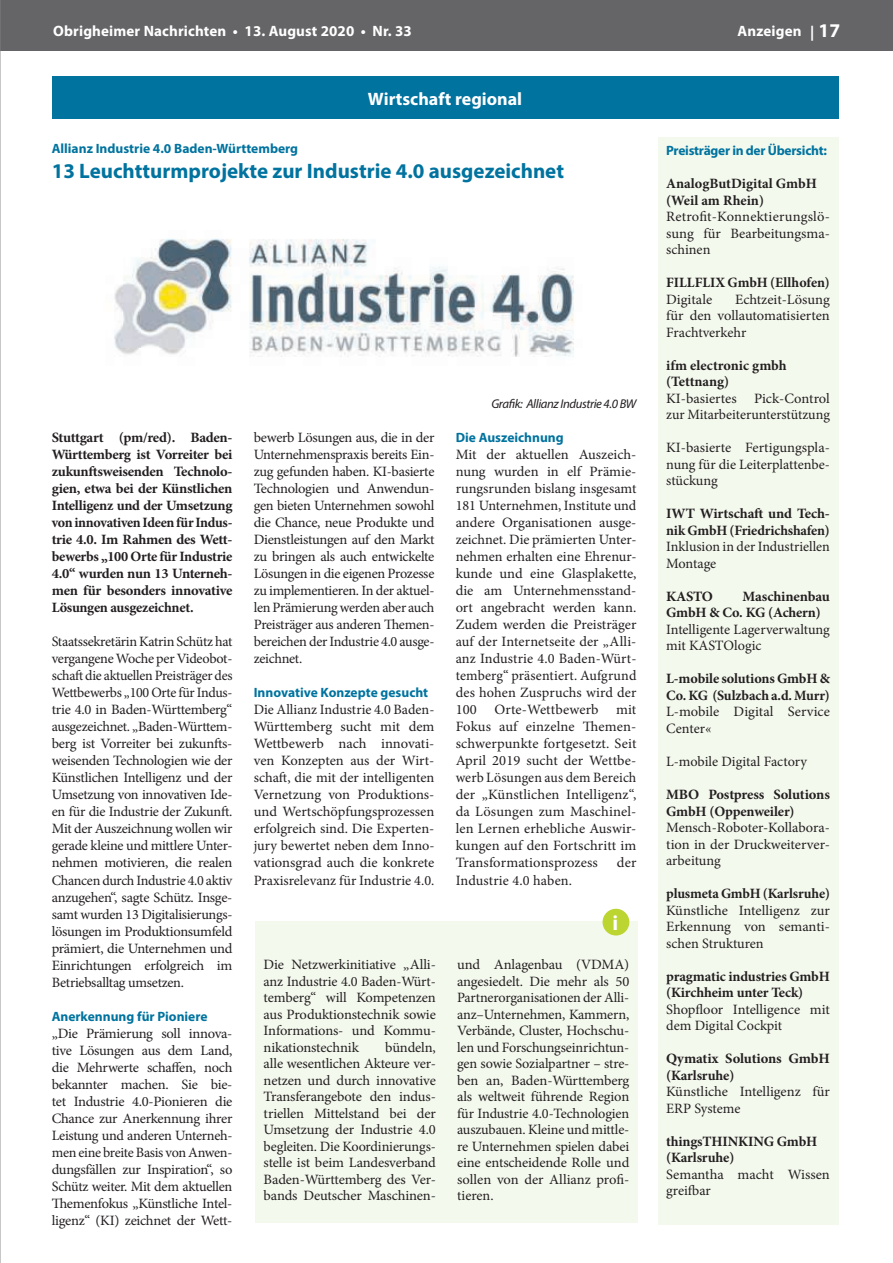
<style>
.page{position:relative;width:893px;height:1263px;background:#fff}
.page>*{position:absolute;margin:0;border:0;box-sizing:border-box;transform-origin:0 0}
.t1{font:700 21px "Myriad Pro";color:#00739f}
.t2{font:700 21px "Myriad Pro";color:#fff}
.t3{font:700 18px "Myriad Pro";color:#fff}
.t4{font:700 15px "Myriad Pro";letter-spacing:.01em;color:#fff}
.t5{font:14.25px/17px "Minion Pro";letter-spacing:-.005em;color:#231f20;text-align:justify}
.t6{font:700 14.25px/16.5px "Minion Pro";letter-spacing:-.01em;color:#231f20;text-align:justify}
.t7{font:700 13.5px "Myriad Pro";color:#00739f}
.t8{font:700 13.5px "Myriad Pro";letter-spacing:-.02em;color:#00739f}
.t9{font:italic 12.75px "Myriad Pro";letter-spacing:-.03em;color:#231f20}
.s1{font-size:19.5px}
.s2{font-weight:700}
.s3{font-weight:400}
</style>
<div class="page">
<div style="left:0;top:0;width:893px;height:51px;background:#656568"></div>
<img style="left:0;top:45px;width:1px;height:54px">
<img style="left:0;top:99px;width:1px;height:202px">
<img style="left:0;top:301px;width:1px;height:228px">
<div style="left:52px;top:77px;width:786px;height:42px;background:#00739f"></div>
<div style="left:658px;top:137px;width:180px;height:1088px;background:#f4f9ee"></div>
<img style="left:114px;top:238px;width:460px;height:119px">
<div style="left:255px;top:921px;width:383px;height:301px;background:#f4f9ee"></div>
<div style="left:603px;top:909px;width:26px;height:26px;background:#bcd531;border-radius:50%"></div>
<p class="t4" style="left:53px;top:22px;width:360px">Obrigheimer Nachrichten • 13. August 2020 • Nr. 33</p>
<p class="t4" style="left:737px;top:22px;width:104px">Anzeigen | <span class="s1">17</span></p>
<p class="t3" style="left:368px;top:87px;width:156px">Wirtschaft regional</p>
<p class="t7" style="left:52px;top:140px;width:248px">Allianz Industrie 4.0 Baden-Württemberg</p>
<p class="t1" style="left:52px;top:157px;width:514px">13 Leuchtturmprojekte zur Industrie 4.0 ausgezeichnet</p>
<p class="t6" style="left:52px;top:429px;width:182px;line-height:17px">Stuttgart (pm/red). Baden-Württemberg ist Vorreiter bei zukunftsweisenden Technolo&shy;gien, etwa bei der Künstlichen Intelligenz und der Umsetzung von innovativen Ideen für Indus&shy;trie 4.0. Im Rahmen des Wett&shy;bewerbs „100 Orte für Industrie 4.0“ wurden nun 13 Unterneh&shy;men für besonders innovative Lösungen ausgezeichnet.</p>
<p class="t5" style="left:52px;top:633px;width:182px">Staatssekretärin Katrin Schütz hat vergangene Woche per Videobot&shy;schaft die aktuellen Preisträger des Wettbewerbs „100 Orte für Indus&shy;trie 4.0 in Baden-Württemberg“ ausgezeichnet. „Baden-Württem&shy;berg ist Vorreiter bei zukunfts&shy;weisenden Technologien wie der Künstlichen Intelligenz und der Umsetzung von innovativen Ide&shy;en für die Industrie der Zukunft.<br>Mit der Auszeichnung wollen wir gerade kleine und mittlere Unter&shy;nehmen motivieren, die realen Chancen durch Industrie 4.0 aktiv anzugehen“, sagte Schütz. Insge&shy;samt wurden 13 Digitalisierungs&shy;lösungen im Produktionsumfeld prämiert, die Unternehmen und Einrichtungen erfolgreich im Betriebsalltag umsetzen.</p>
<p class="t7" style="left:52px;top:1007px;width:157px">Anerkennung für Pioniere</p>
<p class="t5" style="left:52px;top:1025px;width:182px">„Die Prämierung soll innova&shy;tive Lösungen aus dem Land, die Mehrwerte schaffen, noch bekannter machen. Sie bie&shy;tet Industrie 4.0-Pionieren die Chance zur Anerkennung ihrer Leistung und anderen Unterneh&shy;men eine breite Basis von Anwen&shy;dungsfällen zur Inspiration“, so Schütz weiter. Mit dem aktuellen Themenfokus „Künstliche Intel&shy;ligenz“ (KI) zeichnet der Wett-</p>
<p class="t5" style="left:254px;top:429px;width:182px">bewerb Lösungen aus, die in der Unternehmenspraxis bereits Ein&shy;zug gefunden haben. KI-basierte Technologien und Anwendun&shy;gen bieten Unternehmen sowohl die Chance, neue Produkte und Dienstleistungen auf den Markt zu bringen als auch entwickelte Lösungen in die eigenen Prozesse zu implementieren. In der aktuel&shy;len Prämierung werden aber auch Preisträger aus anderen Themen&shy;bereichen der Industrie 4.0 ausge&shy;zeichnet.</p>
<p class="t7" style="left:254px;top:684px;width:176px">Innovative Konzepte gesucht</p>
<p class="t5" style="left:254px;top:701px;width:182px">Die Allianz Industrie 4.0 Baden-Württemberg sucht mit dem Wettbewerb nach innovati&shy;ven Konzepten aus der Wirt&shy;schaft, die mit der intelligenten Vernetzung von Produktions&shy;und Wertschöpfungsprozessen erfolgreich sind. Die Experten&shy;jury bewertet neben dem Inno&shy;vationsgrad auch die konkrete Praxisrelevanz für Industrie 4.0.</p>
<p class="t5" style="left:264px;top:956px;width:174px;line-height:16.5px">Die Netzwerkinitiative „Alli&shy;anz Industrie 4.0 Baden-Würt&shy;temberg“ will Kompetenzen aus Produktionstechnik sowie Informations- und Kommu&shy;nikationstechnik</p>
<p class="t5" style="left:264px;top:1039px;width:174px;line-height:16.5px;text-indent:122px">bündeln, alle wesentlichen Akteure ver&shy;netzen und durch innovative Transferangebote den indus&shy;triellen Mittelstand bei der Umsetzung der Industrie 4.0 begleiten. Die Koordinierungs&shy;stelle ist beim Landesverband Baden-Württemberg des Ver&shy;bands Deutscher Maschinen-</p>
<p class="t9" style="left:491px;top:396px;width:147px">Grafik: Allianz Industrie 4.0 BW</p>
<p class="t7" style="left:456px;top:429px;width:110px">Die Auszeichnung</p>
<p class="t5" style="left:456px;top:446px;width:182px">Mit der aktuellen Auszeich&shy;nung wurden in elf Prämie&shy;rungsrunden bislang insgesamt 181 Unternehmen, Institute und andere Organisationen ausge&shy;zeichnet. Die prämierten Unter&shy;nehmen erhalten eine Ehrenur&shy;kunde und eine Glasplakette, die am Unternehmensstand&shy;ort angebracht werden kann.<br>Zudem werden die Preisträger auf der Internetseite der „Alli&shy;anz Industrie 4.0 Baden-Würt&shy;temberg“ präsentiert. Aufgrund des hohen Zuspruchs wird der 100 Orte-Wettbewerb mit Fokus auf einzelne Themen&shy;schwerpunkte fortgesetzt. Seit April 2019 sucht der Wettbe&shy;werb Lösungen aus dem Bereich der „Künstlichen Intelligenz“, da Lösungen zum Maschinel&shy;len Lernen erhebliche Auswir&shy;kungen auf den Fortschritt im Transformationsprozess</p>
<p class="t5" style="left:617px;top:854px;width:21px">der</p>
<p class="t5" style="left:456px;top:871px;width:118px">Industrie 4.0 haben.</p>
<p class="t2" style="left:612px;top:909px;width:7px">i</p>
<p class="t5" style="left:457px;top:956px;width:174px;line-height:16.5px">und Anlagenbau (VDMA) angesiedelt. Die mehr als 50<br>Partnerorganisationen der Alli&shy;anz–Unternehmen, Kammern, Verbände, Cluster, Hochschu&shy;len und Forschungseinrichtun&shy;gen sowie Sozialpartner – stre&shy;ben an, Baden-Württemberg als weltweit führende Region für Industrie 4.0-Technologien auszubauen. Kleine und mittle&shy;re Unternehmen spielen dabei eine entscheidende Rolle und sollen von der Allianz profi&shy;tieren.</p>
<p class="t8" style="left:666px;top:142px;width:162px">Preisträger in der Übersicht:</p>
<p class="t5" style="left:666px;top:176px;width:165px;line-height:16.5px;text-align:left"><span class="s2">AnalogButDigital GmbH (Weil am Rhein)<br></span>Retrofit-Konnektierungslö&shy;sung für Bearbeitungsma&shy;schinen</p>
<p class="t6" style="left:666px;top:274px;width:165px">FILLFLIX GmbH (Ellhofen)<br><span class="s3">Digitale</span></p>
<p class="t5" style="left:666px;top:291px;width:165px;line-height:16.5px;text-indent:69px">Echtzeit-Lösung für den vollautomatisierten Frachtverkehr</p>
<p class="t5" style="left:666px;top:357px;width:165px;line-height:16.5px;text-align:left"><span class="s2">ifm electronic gmbh (Tettnang)<br></span>KI-basiertes Pick-Control zur Mitarbeiterunterstützung</p>
<p class="t5" style="left:666px;top:440px;width:165px;line-height:16.5px">KI-basierte Fertigungspla&shy;nung für die Leiterplattenbe&shy;stückung</p>
<p class="t6" style="left:666px;top:505px;width:165px">IWT Wirtschaft und Tech&shy;nik GmbH (Friedrichshafen)<br><span class="s3">Inklusion in der Industriellen Montage</span></p>
<p class="t6" style="left:666px;top:588px;width:48px">KASTO</p>
<p class="t5" style="left:666px;top:588px;width:165px;line-height:16.5px;text-align:left;text-indent:76px"><span class="s2">Maschinenbau<br>GmbH &amp; Co. KG (Achern)<br></span>Intelligente Lagerverwaltung mit KASTOlogic</p>
<p class="t6" style="left:666px;top:670px;width:165px">L-mobile solutions GmbH &amp; Co. KG (Sulzbach a.d. Murr)<br><span class="s3">L-mobile Digital Service Center«</span></p>
<p class="t5" style="left:666px;top:753px;width:142px">L-mobile Digital Factory</p>
<p class="t5" style="left:666px;top:786px;width:165px;line-height:16.5px;text-align:left"><span class="s2">MBO Postpress Solutions<br>GmbH (Oppenweiler)<br></span>Mensch-Roboter-Kollabora&shy;tion in der Druckweiterver&shy;arbeitung</p>
<p class="t5" style="left:666px;top:885px;width:165px;line-height:16.5px"><span class="s2">plusmeta GmbH (Karlsruhe)<br></span>Künstliche Intelligenz zur Erkennung von semanti&shy;schen Strukturen</p>
<p class="t6" style="left:666px;top:967px;width:165px;text-align:left">pragmatic industries GmbH (Kirchheim unter Teck)<br><span class="s3">Shopfloor Intelligence mit dem Digital Cockpit</span></p>
<p class="t5" style="left:666px;top:1050px;width:165px;line-height:16.5px;text-align:left"><span class="s2">Qymatix Solutions GmbH (Karlsruhe)<br></span>Künstliche Intelligenz für<br>ERP Systeme</p>
<p class="t6" style="left:666px;top:1132px;width:165px;text-align:left">thingsTHINKING GmbH (Karlsruhe)<br><span class="s3">Semantha macht Wissen greifbar</span></p>
</div>
